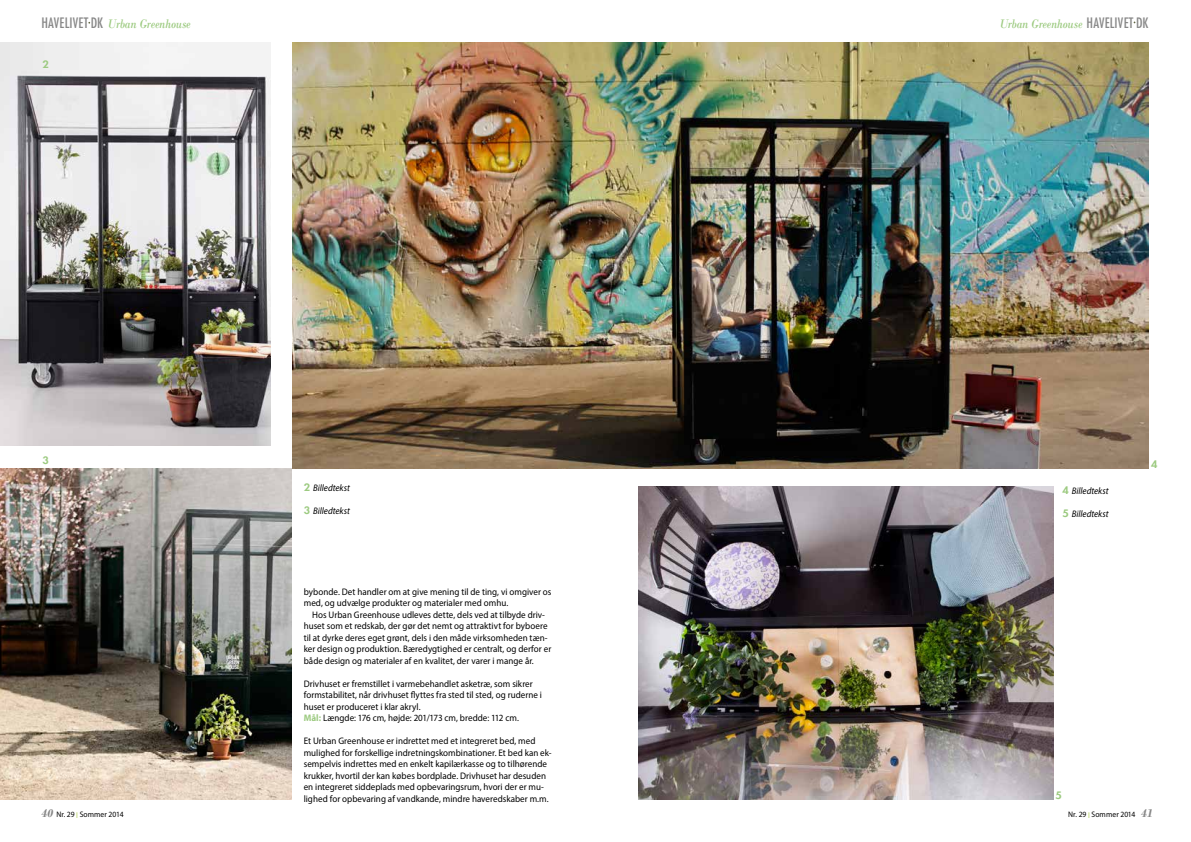
<style>
.page{position:relative;width:1191px;height:842px;background:#fff}
.page>*{position:absolute;margin:0;border:0;box-sizing:border-box;transform-origin:0 0}
.t1{font:italic 13px "Bodoni";letter-spacing:-.015em;color:#9cca80;scale:.9 1}
.t2{font:800 10px "Futura";color:#9cca80;scale:1.1 1}
.t3{font:9.5px/11.5px "Myriad Pro";letter-spacing:.005em;color:#000;scale:.95 1}
.t4{font:italic 9.5px "Myriad Pro";color:#000;scale:.95 1}
.t5{font:8px "Myriad Pro";letter-spacing:.01em;color:#000;scale:.95 1}
.s1{font-family:"Futura";font-style:normal;font-stretch:condensed;font-size:14px;color:#878787}
.s2{font-family:"Futura";font-weight:800;font-style:normal;font-size:10px;color:#9cca80}
.s3{font-weight:700;color:#9cca80}
.s4{font-family:"Bodoni";font-weight:700;font-style:italic;font-size:12px;color:#878787}
.s5{color:#b3cf58}
</style>
<div class="page">
<img style="left:0;top:43px;width:270px;height:402px">
<img style="left:0;top:468px;width:292px;height:331px">
<img style="left:292px;top:43px;width:856px;height:425px">
<img style="left:638px;top:486px;width:415px;height:313px">
<h1 class="t1" style="left:41px;top:16px;width:167px"><span class="s1">HAVELIVET DK</span> Urban Greenhouse</h1>
<h1 class="t1" style="left:999px;top:16px;width:167px">Urban Greenhouse <span class="s1">HAVELIVET DK</span></h1>
<p class="t2" style="left:43px;top:57px;width:7px">2</p>
<p class="t2" style="left:43px;top:454px;width:7px">3</p>
<p class="t2" style="left:1151px;top:458px;width:7px">4</p>
<p class="t4" style="left:304px;top:482px;width:50px"><span class="s2">2</span> Billedtekst</p>
<p class="t4" style="left:304px;top:505px;width:50px"><span class="s2">3</span> Billedtekst</p>
<p class="t3" style="left:304px;top:585px;width:262px">bybonde. Det handler om at give mening til de ting, vi omgiver os med, og udvælge produkter og materialer med omhu.</p>
<p class="t3" style="left:304px;top:608px;width:262px;text-indent:9px">Hos Urban Greenhouse udleves dette, dels ved at tilbyde driv&shy;huset som et redskab, der gør det nemt og attraktivt for byboere til at dyrke deres eget grønt, dels i den måde virksomheden tæn&shy;ker design og produktion. Bæredygtighed er centralt, og derfor er både design og materialer af en kvalitet, der varer i mange år.</p>
<p class="t3" style="left:304px;top:677px;width:252px">Drivhuset er fremstillet i varmebehandlet asketræ, som sikrer formstabilitet, når drivhuset flyttes fra sted til sted, og ruderne i huset er produceret i klar akryl.<br><span class="s3">Mål:</span> Længde: 176 cm, højde: 201/173 cm, bredde: 112 cm.</p>
<p class="t3" style="left:304px;top:735px;width:262px">Et Urban Greenhouse er indrettet med et integreret bed, med mulighed for forskellige indretningskombinationer. Et bed kan ek&shy;sempelvis indrettes med en enkelt kapilærkasse og to tilhørende krukker, hvortil der kan købes bordplade. Drivhuset har desuden en integreret siddeplads med opbevaringsrum, hvori der er mu&shy;lighed for opbevaring af vandkande, mindre haveredskaber m.m.</p>
<p class="t4" style="left:1062px;top:485px;width:50px"><span class="s2">4</span> Billedtekst</p>
<p class="t4" style="left:1062px;top:508px;width:50px"><span class="s2">5</span> Billedtekst</p>
<p class="t2" style="left:1055px;top:789px;width:7px">5</p>
<p class="t5" style="left:41px;top:810px;width:88px"><span class="s4">40</span> Nr. 29 <span class="s5">l</span> Sommer 2014</p>
<p class="t5" style="left:1068px;top:810px;width:90px">Nr. 29 <span class="s5">l</span> Sommer 2014 <span class="s4">41</span></p>
</div>
